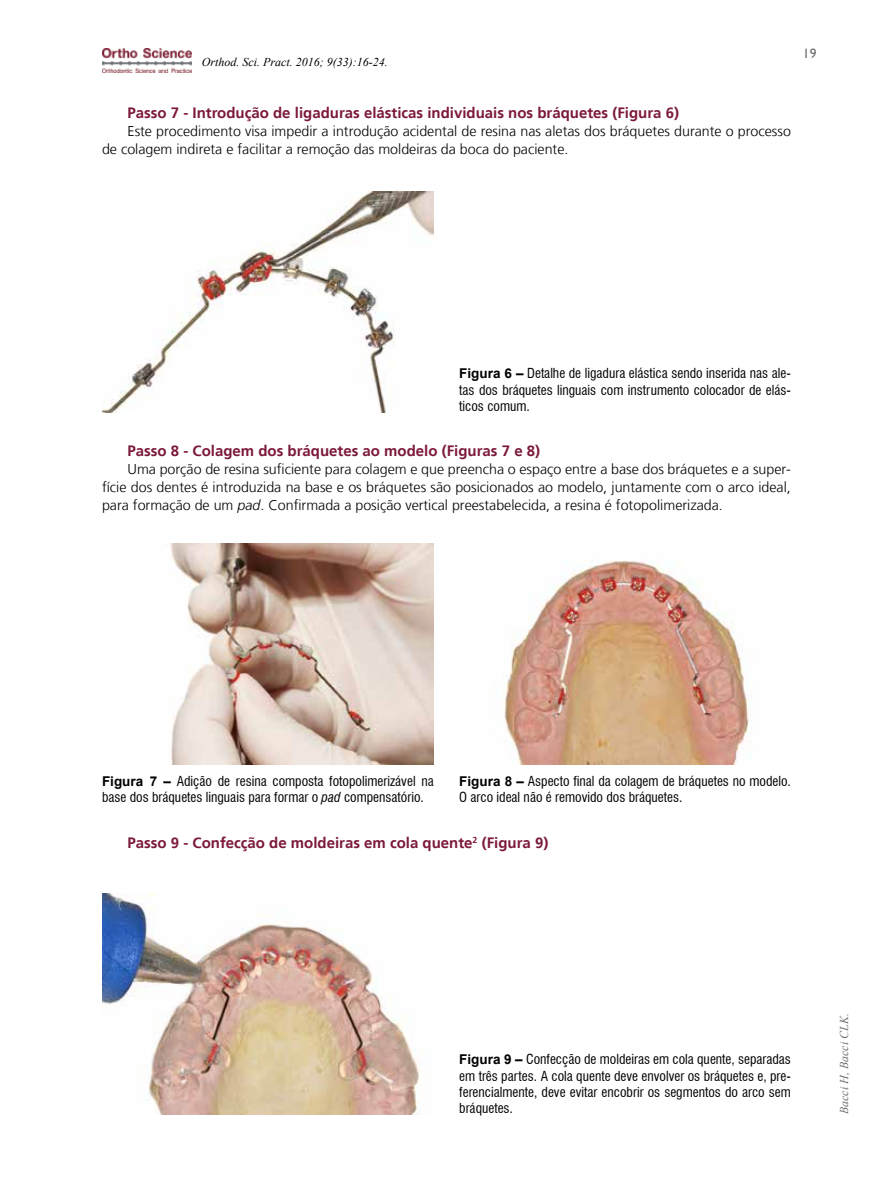
<style>
.page{position:relative;width:893px;height:1191px;background:#fff}
.page>*{position:absolute;margin:0;border:0;box-sizing:border-box;transform-origin:0 0}
.t1{font:700 15px "Frutiger LT";color:#7c193b}
.t2{font:300 14.25px/18px "Frutiger LT";color:#000}
.t3{font:condensed 13.5px/16.2px "Swiss 721 BT";color:#000;text-align:justify}
.t4{font:13.5px "Humanist 521 BT";color:#6d6e71}
.t5{font:italic 12px "Times New Roman";color:#000}
.t6{font:italic 12px "Times New Roman";color:#6d6e71}
.s1{font-family:"Arial";font-weight:700;font-stretch:normal}
.s2{font-style:italic}
</style>
<div class="page">
<img style="left:102px;top:48px;width:89px;height:24px">
<img style="left:102px;top:191px;width:332px;height:222px">
<img style="left:170px;top:543px;width:264px;height:222px">
<img style="left:504px;top:560px;width:247px;height:205px">
<img style="left:102px;top:893px;width:318px;height:221px">
<p class="t5" style="left:202px;top:53px;width:187px">Orthod. Sci. Pract. 2016; 9(33):16-24.</p>
<p class="t1" style="left:128px;top:104px;width:553px">Passo 7 - Introdução de ligaduras elásticas individuais nos bráquetes (Figura 6)</p>
<p class="t2" style="left:102px;top:122px;width:690px;text-indent:26px">Este procedimento visa impedir a introdução acidental de resina nas aletas dos bráquetes durante o processo de colagem indireta e facilitar a remoção das moldeiras da boca do paciente.</p>
<p class="t4" style="left:803px;top:45px;width:15px">19</p>
<p class="t3" style="left:459px;top:365px;width:333px"><span class="s1">Figura 6 –</span> Detalhe de ligadura elástica sendo inserida nas ale&shy;tas dos bráquetes linguais com instrumento colocador de elás&shy;ticos comum.</p>
<p class="t1" style="left:128px;top:442px;width:414px">Passo 8 - Colagem dos bráquetes ao modelo (Figuras 7 e 8)</p>
<p class="t2" style="left:102px;top:460px;width:690px;text-align:justify;text-indent:26px">Uma porção de resina suficiente para colagem e que preencha o espaço entre a base dos bráquetes e a super&shy;fície dos dentes é introduzida na base e os bráquetes são posicionados ao modelo, juntamente com o arco ideal, para formação de um <span class="s2">pad</span>. Confirmada a posição vertical preestabelecida, a resina é fotopolimerizada.</p>
<p class="t3" style="left:459px;top:773px;width:333px"><span class="s1">Figura 8 –</span> Aspecto final da colagem de bráquetes no modelo.<br>O arco ideal não é removido dos bráquetes.</p>
<p class="t3" style="left:102px;top:773px;width:333px"><span class="s1">Figura 7 –</span> Adição de resina composta fotopolimerizável na base dos bráquetes linguais para formar o <span class="s2">pad</span> compensatório.</p>
<p class="t1" style="left:128px;top:834px;width:422px">Passo 9 - Confecção de moldeiras em cola quente<sup>2</sup> (Figura 9)</p>
<p class="t3" style="left:459px;top:1051px;width:333px"><span class="s1">Figura 9 –</span> Confecção de moldeiras em cola quente, separadas em três partes. A cola quente deve envolver os bráquetes e, pre&shy;ferencialmente, deve evitar encobrir os segmentos do arco sem bráquetes.</p>
<p class="t6" style="left:836px;top:1114px;width:102px;rotate:-90deg">Bacci H, Bacci CLK.</p>
</div>
